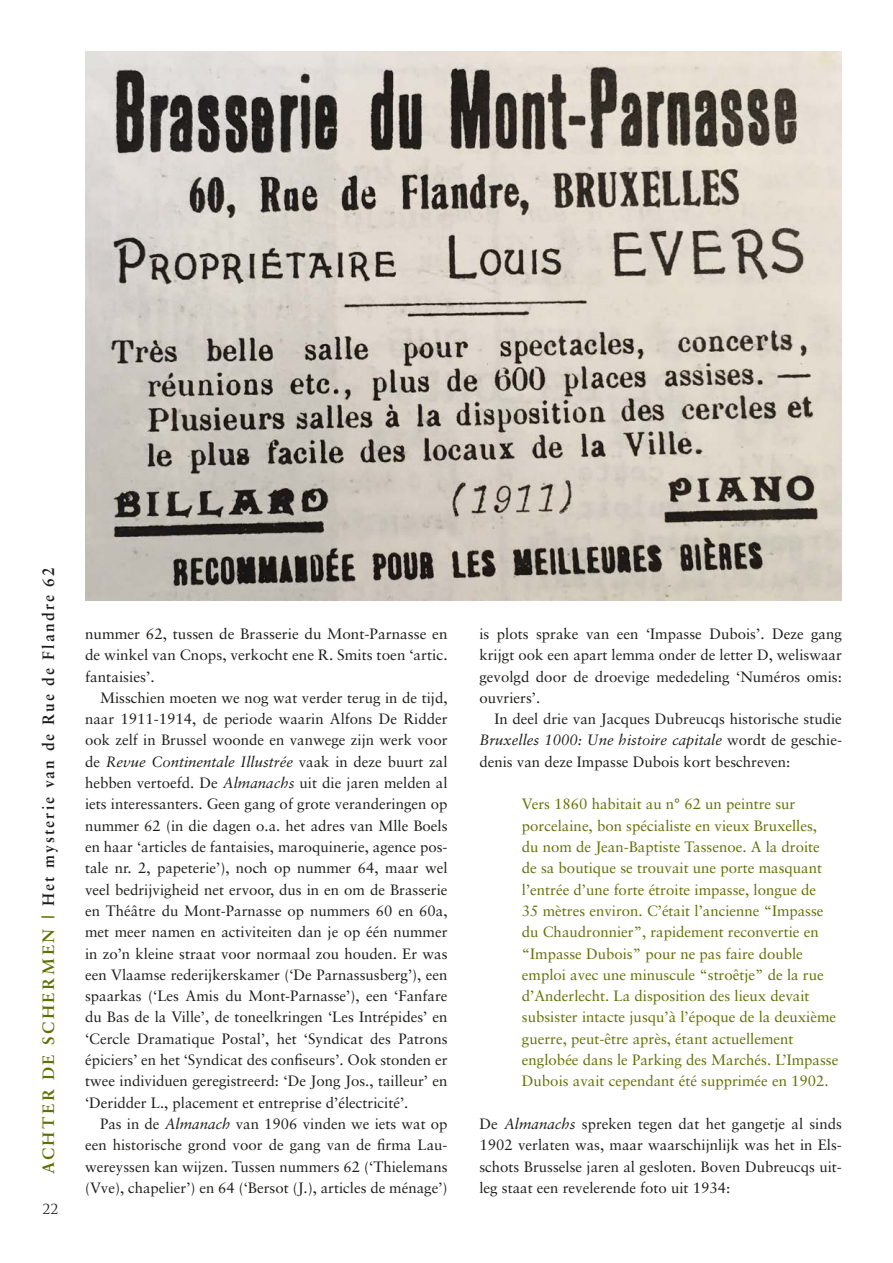
<style>
.page{position:relative;width:893px;height:1263px;background:#fff}
.page>*{position:absolute;margin:0;border:0;box-sizing:border-box;transform-origin:0 0}
.t1{font:700 16.5px "Sabon LT";color:#1d1d1b;scale:.94 1}
.t2{font:15px/21.3px "Sabon LT";color:#1d1d1b;text-align:justify}
.t3{font:15px/21.3px "Sabon LT";color:#636f03}
.t4{font:13.5px "Trajan Pro";color:#1d1d1b}
.s1{color:#636f03}
.s2{font-style:italic}
</style>
<div class="page">
<img style="left:85px;top:51px;width:757px;height:550px">
<p class="t1" style="left:38px;top:1174px;width:647px;rotate:-90deg"><span class="s1">ACHTER DE SCHERMEN |</span> Het mysterie van de Rue de Flandre 62</p>
<p class="t4" style="left:43px;top:1200px;width:17px">22</p>
<p class="t2" style="left:85px;top:623px;width:364px">nummer 62, tussen de Brasserie du Mont-Parnasse en de winkel van Cnops, verkocht ene R. Smits toen ‘artic. fantaisies’.</p>
<p class="t2" style="left:85px;top:687px;width:364px;text-indent:15px">Misschien moeten we nog wat verder terug in de tijd, naar 1911-1914, de periode waarin Alfons De Ridder ook zelf in Brussel woonde en vanwege zijn werk voor de <span class="s2">Revue Continentale Illustrée</span> vaak in deze buurt zal hebben vertoefd. De <span class="s2">Almanachs</span> uit die jaren melden al iets interessanters. Geen gang of grote veranderingen op nummer 62 (in die dagen o.a. het adres van Mlle Boels en haar ‘articles de fantaisies, maroquinerie, agence pos&shy;tale nr. 2, papeterie’), noch op nummer 64, maar wel veel bedrijvigheid net ervoor, dus in en om de Brasserie en Théâtre du Mont-Parnasse op nummers 60 en 60a, met meer namen en activiteiten dan je op één nummer in zo’n kleine straat voor normaal zou houden. Er was een Vlaamse rederijkerskamer (‘De Parnassusberg’), een spaarkas (‘Les Amis du Mont-Parnasse’), een ‘Fanfare du Bas de la Ville’, de toneelkringen ‘Les Intrépides’ en ‘Cercle Dramatique Postal’, het ‘Syndicat des Patrons épiciers’ en het ‘Syndicat des confiseurs’. Ook stonden er twee individuen geregistreerd: ‘De Jong Jos., tailleur’ en ‘Deridder L., placement et entreprise d’électricité’.</p>
<p class="t2" style="left:85px;top:1113px;width:364px;text-indent:15px">Pas in de <span class="s2">Almanach</span> van 1906 vinden we iets wat op een historische grond voor de gang van de firma Lau&shy;wereyssen kan wijzen. Tussen nummers 62 (‘Thielemans (Vve), chapelier’) en 64 (‘Bersot (J.), articles de ménage’)</p>
<p class="t2" style="left:479px;top:623px;width:364px">is plots sprake van een ‘Impasse Dubois’. Deze gang krijgt ook een apart lemma onder de letter D, weliswaar gevolgd door de droevige mededeling ‘Numéros omis: ouvriers’.</p>
<p class="t2" style="left:479px;top:708px;width:364px;text-indent:15px">In deel drie van Jacques Dubreucqs historische studie <span class="s2">Bruxelles 1000: Une histoire capitale</span> wordt de geschie&shy;denis van deze Impasse Dubois kort beschreven:</p>
<p class="t3" style="left:522px;top:793px;width:318px">Vers 1860 habitait au n° 62 un peintre sur porcelaine, bon spécialiste en vieux Bruxelles,<br>du nom de Jean-Baptiste Tassenoe. A la droite de sa boutique se trouvait une porte masquant l’entrée d’une forte étroite impasse, longue de<br>35 mètres environ. C’était l’ancienne “Impasse du Chaudronnier”, rapidement reconvertie en “Impasse Dubois” pour ne pas faire double emploi avec une minuscule “stroêtje” de la rue d’Anderlecht. La disposition des lieux devait subsister intacte jusqu’à l’époque de la deuxième guerre, peut-être après, étant actuellement englobée dans le Parking des Marchés. L’Impasse Dubois avait cependant été supprimée en 1902.</p>
<p class="t2" style="left:479px;top:1113px;width:364px">De <span class="s2">Almanachs</span> spreken tegen dat het gangetje al sinds 1902 verlaten was, maar waarschijnlijk was het in Els&shy;schots Brusselse jaren al gesloten. Boven Dubreucqs uit&shy;leg staat een revelerende foto uit 1934:</p>
</div>
